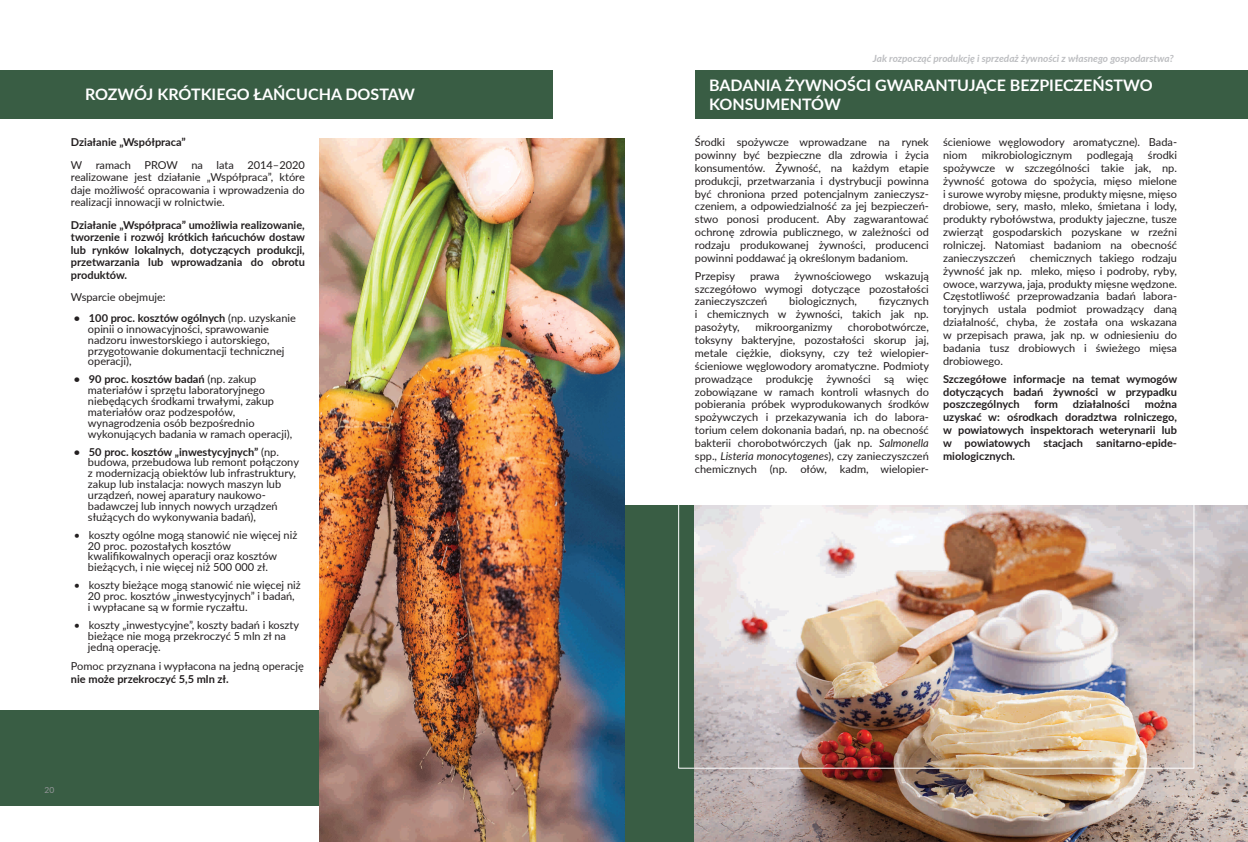
<style>
.page{position:relative;width:1248px;height:842px;background:#fff}
.page>*{position:absolute;margin:0;border:0;box-sizing:border-box;transform-origin:0 0}
.t1{font:700 15.8px/18.2px "Lato";color:#fff}
.t2{font:10.9px/12.9px "Lato";color:#231f20;text-align:justify}
.t3{font:700 10.9px/12.9px "Lato";color:#231f20;text-align:justify}
.t4{font:italic 700 9.9px "Lato";color:#bdbec1}
.t5{font:8.4px "Lato";color:#939598}
.s1{font-weight:700}
.s2{font-style:italic}
</style>
<div class="page">
<div style="left:0;top:710px;width:319px;height:96px;background:#395d44"></div>
<div style="left:622px;top:505px;width:72px;height:337px;background:#395d44"></div>
<div style="left:0;top:70px;width:553px;height:49px;background:#395d44"></div>
<div style="left:694px;top:70px;width:553px;height:49px;background:#395d44"></div>
<img style="left:319px;top:138px;width:305px;height:704px">
<img style="left:694px;top:505px;width:553px;height:337px">
<div style="left:678px;top:451px;width:516px;height:318px;border:1px solid #fff"></div>
<p class="t4" style="left:872px;top:54px;width:302px">Jak rozpocząć produkcję i sprzedaż żywności z własnego gospodarstwa?</p>
<h1 class="t1" style="left:85px;top:87px;width:331px">ROZWÓJ KRÓTKIEGO ŁAŃCUCHA DOSTAW</h1>
<h1 class="t1" style="left:709px;top:77px;width:445px">BADANIA ŻYWNOŚCI GWARANTUJĄCE BEZPIECZEŃSTWO<br>KONSUMENTÓW</h1>
<p class="t3" style="left:71px;top:136px;width:116px">Działanie „Współpraca”</p>
<p class="t2" style="left:71px;top:159px;width:235px;line-height:12.5px">W ramach PROW na lata 2014–2020 realizowane jest działanie „Współpraca”, które daje możliwość opracowania i wprowadzenia do realizacji innowacji w rolnictwie.</p>
<p class="t3" style="left:71px;top:219px;width:236px;line-height:12.5px">Działanie „Współpraca” umożliwia realizowanie, tworzenie i rozwój krótkich łańcuchów dostaw lub rynków lokalnych, dotyczących produkcji, przetwarzania lub wprowadzania do obrotu produktów.</p>
<p class="t2" style="left:71px;top:291px;width:96px">Wsparcie obejmuje:</p>
<p class="t2" style="left:88px;top:313px;width:209px;line-height:10.9px;text-align:left;text-indent:-14px"><span class="s1">• 100 proc. kosztów ogólnych</span> (np. uzyskanie opinii o innowacyjności, sprawowanie nadzoru inwestorskiego i autorskiego, przygotowanie dokumentacji technicznej operacji),</p>
<p class="t2" style="left:88px;top:374px;width:206px;line-height:10.9px;text-align:left;text-indent:-14px"><span class="s1">• 90 proc. kosztów badań</span> (np. zakup materiałów i sprzętu laboratoryjnego niebędących środkami trwałymi, zakup materiałów oraz podzespołów, wynagrodzenia osób bezpośrednio wykonujących badania w ramach operacji),</p>
<p class="t2" style="left:88px;top:447px;width:212px;line-height:10.9px;text-align:left;text-indent:-14px"><span class="s1">• 50 proc. kosztów „inwestycyjnych”</span> (np. budowa, przebudowa lub remont połączony z modernizacją obiektów lub infrastruktury, zakup lub instalacja: nowych maszyn lub urządzeń, nowej aparatury naukowo&shy;badawczej lub innych nowych urządzeń służących do wykonywania badań),</p>
<p class="t2" style="left:88px;top:530px;width:211px;line-height:10.9px;text-align:left;text-indent:-14px">• koszty ogólne mogą stanowić nie więcej niż 20 proc. pozostałych kosztów kwalifikowalnych operacji oraz kosztów bieżących, i nie więcej niż 500 000 zł.</p>
<p class="t2" style="left:88px;top:580px;width:214px;line-height:10.9px;text-align:left;text-indent:-14px">• koszty bieżące mogą stanowić nie więcej niż<br>20 proc. kosztów „inwestycyjnych” i badań,<br>i wypłacane są w formie ryczałtu.</p>
<p class="t2" style="left:88px;top:620px;width:213px;line-height:10.9px;text-align:left;text-indent:-14px">• koszty „inwestycyjne”, koszty badań i koszty bieżące nie mogą przekroczyć 5 mln zł na jedną operację.</p>
<p class="t2" style="left:71px;top:660px;width:234px">Pomoc przyznana i wypłacona na jedną operację</p>
<p class="t3" style="left:71px;top:673px;width:159px">nie może przekroczyć 5,5 mln zł.</p>
<p class="t2" style="left:694px;top:136px;width:235px">Środki spożywcze wprowadzane na rynek powinny być bezpieczne dla zdrowia i życia konsumentów. Żywność, na każdym etapie produkcji, przetwarzania i dystrybucji powinna być chroniona przed potencjalnym zanieczysz&shy;czeniem, a odpowiedzialność za jej bezpieczeń&shy;stwo ponosi producent. Aby zagwarantować ochronę zdrowia publicznego, w zależności od rodzaju produkowanej żywności, producenci powinni poddawać ją określonym badaniom.</p>
<p class="t2" style="left:694px;top:270px;width:42px">Przepisy</p>
<p class="t2" style="left:750px;top:270px;width:31px">prawa</p>
<p class="t2" style="left:794px;top:270px;width:78px">żywnościowego</p>
<p class="t2" style="left:694px;top:270px;width:235px;text-indent:190px">wskazują szczegółowo wymogi dotyczące pozostałości zanieczyszczeń</p>
<p class="t2" style="left:694px;top:296px;width:235px;text-indent:184px">fizycznych i chemicznych w żywności, takich jak np. pasożyty,</p>
<p class="t2" style="left:789px;top:296px;width:69px">biologicznych,</p>
<p class="t2" style="left:694px;top:321px;width:236px;text-indent:153px">chorobotwórcze, toksyny bakteryjne, pozostałości skorup jaj, metale ciężkie, dioksyny, czy też wielopier&shy;ścieniowe węglowodory aromatyczne. Podmioty prowadzące produkcję żywności są więc zobowiązane w ramach kontroli własnych do pobierania próbek wyprodukowanych środków spożywczych i przekazywania ich do labora&shy;torium celem dokonania badań, np. na obecność bakterii chorobotwórczych (jak np. <span class="s2">Salmonella </span>spp., <span class="s2">Listeria monocytogenes</span>), czy zanieczyszczeń chemicznych (np. ołów, kadm, wielopier-</p>
<p class="t2" style="left:755px;top:321px;width:78px">mikroorganizmy</p>
<p class="t2" style="left:943px;top:136px;width:235px">ścieniowe węglowodory aromatyczne). Bada&shy;niom</p>
<p class="t2" style="left:943px;top:149px;width:235px;text-indent:205px">środki spożywcze w szczególności takie jak, np. żywność gotowa do spożycia, mięso mielone i surowe wyroby mięsne, produkty mięsne, mięso drobiowe, sery, masło, mleko, śmietana i lody, produkty rybołówstwa, produkty jajeczne, tusze zwierząt gospodarskich pozyskane w rzeźni rolniczej. Natomiast badaniom na obecność zanieczyszczeń</p>
<p class="t2" style="left:981px;top:149px;width:92px">mikrobiologicznym</p>
<p class="t2" style="left:1086px;top:149px;width:48px">podlegają</p>
<p class="t2" style="left:943px;top:252px;width:235px;text-indent:87px">chemicznych takiego rodzaju żywność jak np. mleko, mięso i podroby, ryby, owoce, warzywa, jaja, produkty mięsne wędzone.<br>Częstotliwość przeprowadzania badań labora&shy;toryjnych ustala podmiot prowadzący daną działalność, chyba, że została ona wskazana w przepisach prawa, jak np. w odniesieniu do badania tusz drobiowych i świeżego mięsa drobiowego.</p>
<p class="t3" style="left:943px;top:373px;width:236px">Szczegółowe informacje na temat wymogów dotyczących badań żywności w przypadku poszczególnych</p>
<p class="t3" style="left:943px;top:399px;width:235px;text-indent:202px">można uzyskać w: ośrodkach doradztwa rolniczego, w powiatowych inspektorach weterynarii lub w powiatowych stacjach sanitarno-epide&shy;miologicznych.</p>
<p class="t3" style="left:1034px;top:399px;width:25px">form</p>
<p class="t3" style="left:1072px;top:399px;width:59px">działalności</p>
<p class="t5" style="left:45px;top:786px;width:11px">20</p>
</div>
